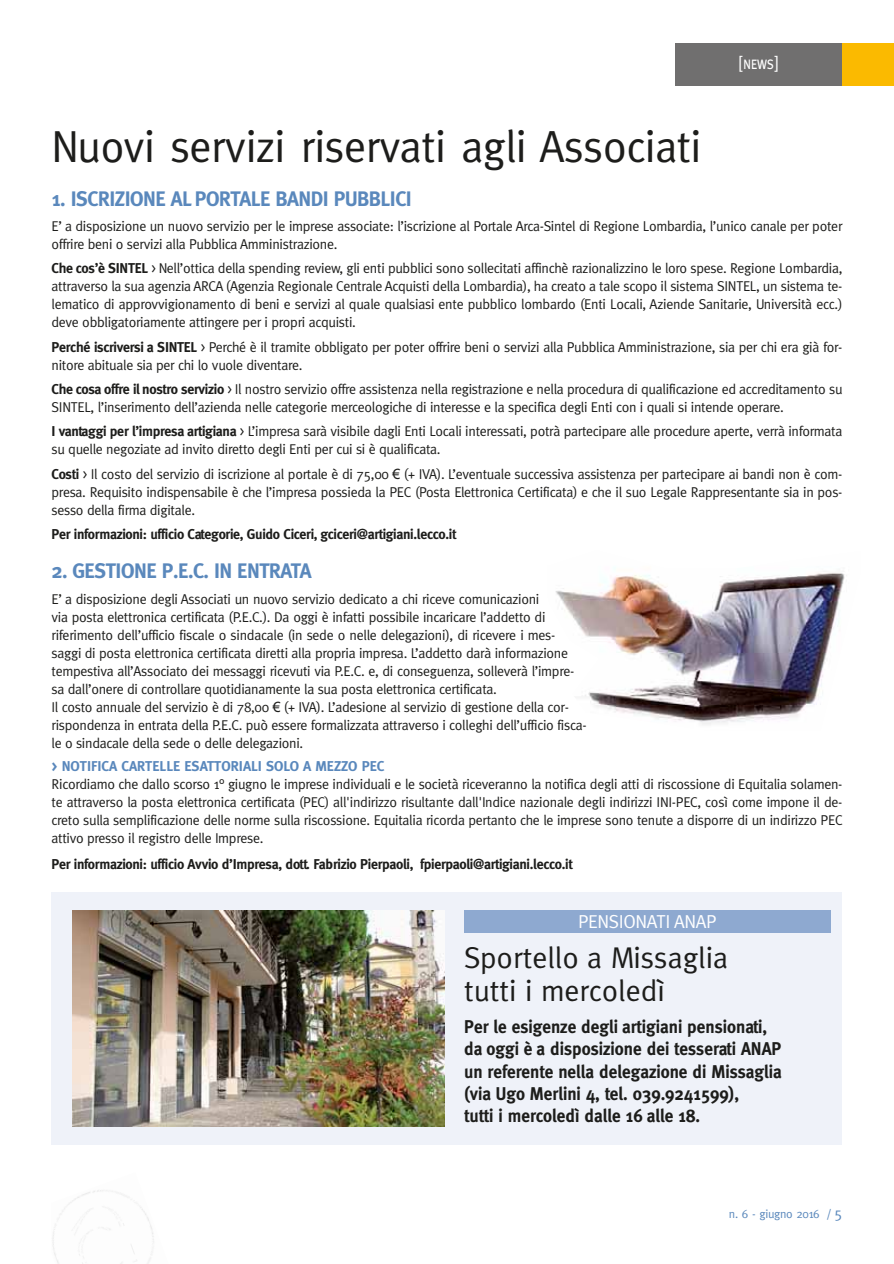
<style>
.page{position:relative;width:894px;height:1264px;background:#fff}
.page>*{position:absolute;margin:0;border:0;box-sizing:border-box;transform-origin:0 0}
.t1{font:45px "Meta";letter-spacing:-.01em;color:#1d1d1b}
.t2{font:30px/33px "Meta";color:#1d1d1b}
.t3{font:700 21px "Meta";letter-spacing:-.02em;color:#5a88bc}
.t4{font:18.75px "Meta";letter-spacing:-.02em;color:#fff}
.t5{font:700 18.45px/22.4px "Meta";color:#1d1d1b;scale:.94 1}
.t6{font:18px "Meta Caps";color:#fff}
.t7{font:14.25px/18px "Meta";letter-spacing:-.02em;color:#1d1d1b}
.t8{font:700 14.25px "Meta";letter-spacing:-.02em;color:#1d1d1b}
.t9{font:700 14.25px "Meta";color:#5a88bc}
.t10{font:12px "Meta";letter-spacing:-.025em;color:#5a88bc}
.s1{font-weight:700}
.s2{font-family:"Arial"}
.s3{font-size:15px}
</style>
<div class="page">
<div style="left:675px;top:43px;width:167px;height:43px;background:#706f6f"></div>
<div style="left:842px;top:43px;width:52px;height:43px;background:#fbba00"></div>
<img style="left:555px;top:571px;width:290px;height:154px">
<div style="left:52px;top:892px;width:790px;height:252px;background:#eff2f9"></div>
<img style="left:73px;top:911px;width:372px;height:215px">
<div style="left:464px;top:910px;width:367px;height:23px;background:#8ea9d0"></div>
<h1 class="t1" style="left:52px;top:129px;width:652px">Nuovi servizi riservati agli Associati</h1>
<h3 class="t3" style="left:52px;top:190px;width:362px">1. ISCRIZIONE AL PORTALE BANDI PUBBLICI</h3>
<p class="t6" style="left:739px;top:52px;width:41px">[news]</p>
<p class="t7" style="left:52px;top:218px;width:792px">E’ a disposizione un nuovo servizio per le imprese associate: l’iscrizione al Portale Arca-Sintel di Regione Lombardia, l’unico canale per poter offrire beni o servizi alla Pubblica Amministrazione.</p>
<p class="t7" style="left:52px;top:260px;width:792px;text-align:justify"><span class="s1">Che cos’è SINTEL</span> &gt; Nell’ottica della spending review, gli enti pubblici sono sollecitati affinchè razionalizzino le loro spese. Regione Lombardia, attraverso la sua agenzia ARCA (Agenzia Regionale Centrale Acquisti della Lombardia), ha creato a tale scopo il sistema SINTEL, un sistema te&shy;lematico di approvvigionamento di beni e servizi al quale qualsiasi ente pubblico lombardo (Enti Locali, Aziende Sanitarie, Università ecc.) deve obbligatoriamente attingere per i propri acquisti.</p>
<p class="t7" style="left:52px;top:339px;width:792px"><span class="s1">Perché iscriversi a SINTEL</span> &gt; Perché è il tramite obbligato per poter offrire beni o servizi alla Pubblica Amministrazione, sia per chi era già for&shy;nitore abituale sia per chi lo vuole diventare.</p>
<p class="t7" style="left:52px;top:381px;width:792px"><span class="s1">Che cosa offre il nostro servizio</span> &gt; Il nostro servizio offre assistenza nella registrazione e nella procedura di qualificazione ed accreditamento su<br>SINTEL, l’inserimento dell’azienda nelle categorie merceologiche di interesse e la specifica degli Enti con i quali si intende operare.</p>
<p class="t7" style="left:52px;top:423px;width:792px"><span class="s1">I vantaggi per l’impresa artigiana</span> &gt; L’impresa sarà visibile dagli Enti Locali interessati, potrà partecipare alle procedure aperte, verrà informata su quelle negoziate ad invito diretto degli Enti per cui si è qualificata.</p>
<p class="t7" style="left:52px;top:466px;width:792px;text-align:justify"><span class="s1">Costi</span> &gt; Il costo del servizio di iscrizione al portale è di 75,00 <span class="s2">€</span> (+ IVA). L’eventuale successiva assistenza per partecipare ai bandi non è com&shy;presa. Requisito indispensabile è che l’impresa possieda la PEC (Posta Elettronica Certificata) e che il suo Legale Rappresentante sia in pos&shy;sesso della firma digitale.</p>
<p class="t8" style="left:52px;top:528px;width:406px">Per informazioni: ufficio Categorie, Guido Ciceri, gciceri@artigiani.lecco.it</p>
<h3 class="t3" style="left:52px;top:562px;width:262px">2. GESTIONE P.E.C. IN ENTRATA</h3>
<p class="t7" style="left:52px;top:591px;width:537px">E’ a disposizione degli Associati un nuovo servizio dedicato a chi riceve comunicazioni<br>via posta elettronica certificata (P.E.C.). Da oggi è infatti possibile incaricare l’addetto di riferimento dell’ufficio fiscale o sindacale (in sede o nelle delegazioni), di ricevere i mes&shy;saggi di posta elettronica certificata diretti alla propria impresa. L’addetto darà informazione tempestiva all’Associato dei messaggi ricevuti via P.E.C. e, di conseguenza, solleverà l’impre&shy;sa dall’onere di controllare quotidianamente la sua posta elettronica certificata.<br>Il costo annuale del servizio è di 78,00 <span class="s2">€</span> (+ IVA). L’adesione al servizio di gestione della cor&shy;rispondenza in entrata della P.E.C. può essere formalizzata attraverso i colleghi dell’ufficio fisca&shy;le o sindacale della sede o delle delegazioni.</p>
<p class="t9" style="left:52px;top:760px;width:335px">&gt; NOTIFICA CARTELLE ESATTORIALI SOLO A MEZZO PEC</p>
<p class="t7" style="left:52px;top:776px;width:792px;text-align:justify">Ricordiamo che dallo scorso 1° giugno le imprese individuali e le società riceveranno la notifica degli atti di riscossione di Equitalia solamen&shy;te attraverso la posta elettronica certificata (PEC) all'indirizzo risultante dall'Indice nazionale degli indirizzi INI-PEC, così come impone il de&shy;creto sulla semplificazione delle norme sulla riscossione. Equitalia ricorda pertanto che le imprese sono tenute a disporre di un indirizzo PEC attivo presso il registro delle Imprese.</p>
<p class="t8" style="left:52px;top:859px;width:522px">Per informazioni: ufficio Avvio d’Impresa, dott. Fabrizio Pierpaoli, fpierpaoli@artigiani.lecco.it</p>
<h3 class="t4" style="left:578px;top:914px;width:140px">PENSIONATI ANAP</h3>
<h2 class="t2" style="left:464px;top:944px;width:265px">Sportello a Missaglia tutti i mercoledì</h2>
<p class="t5" style="left:464px;top:1016px;width:339px">Per le esigenze degli artigiani pensionati, da oggi è a disposizione dei tesserati ANAP un referente nella delegazione di Missaglia (via Ugo Merlini 4, tel. 039.9241599),<br>tutti i mercoledì dalle 16 alle 18.</p>
<p class="t10" style="left:729px;top:1209px;width:115px">n. 6 - giugno 2016 / <span class="s3">5</span></p>
</div>
